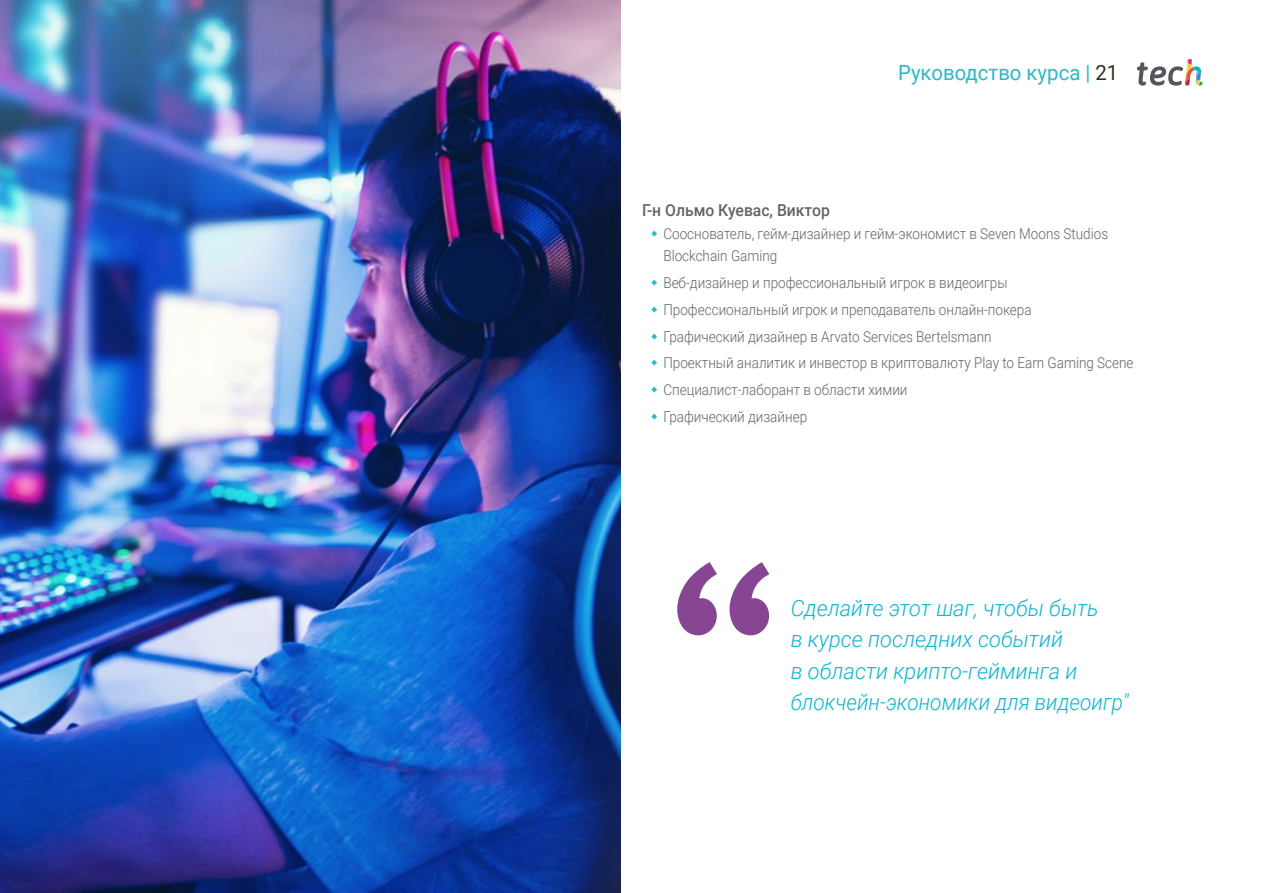
<style>
.page{position:relative;width:1263px;height:893px;background:#fff}
.page>*{position:absolute;margin:0;border:0;box-sizing:border-box;transform-origin:0 0}
.t1{font:italic 300 22.5px/31.5px "Roboto";color:#0fb6cf}
.t2{font:21px "Roboto";color:#2db8c5}
.t3{font:500 16.5px "Roboto";color:#61646a;scale:.95 1}
.t4{font:300 15px/26.7px "Roboto";color:#61646a;scale:.9 1}
.s1{color:#312e20}
</style>
<div class="page">
<svg style="left:1137px;top:59px;width:65px;height:27px"></svg>
<img style="left:0;top:0;width:621px;height:893px">
<svg style="left:677px;top:562px;width:92px;height:73px"></svg>
<h2 class="t2" style="left:898px;top:57px;width:222px">Руководство курса | <span class="s1">21</span></h2>
<p class="t3" style="left:642px;top:199px;width:199px">Г-н Ольмо Куевас, Виктор</p>
<p class="t4" style="left:663px;top:222px;width:496px;line-height:22.5px">Сооснователь, гейм-дизайнер и гейм-экономист в Seven Moons Studios<br>Blockchain Gaming</p>
<p class="t4" style="left:663px;top:269px;width:524px">Веб-дизайнер и профессиональный игрок в видеоигры Профессиональный игрок и преподаватель онлайн-покера<br>Графический дизайнер в Arvato Services Bertelsmann<br>Проектный аналитик и инвестор в криптовалюту Play to Earn Gaming Scene Специалист-лаборант в области химии<br>Графический дизайнер</p>
<h1 class="t1" style="left:791px;top:591px;width:340px">Сделайте этот шаг, чтобы быть<br>в курсе последних событий<br>в области крипто-гейминга и блокчейн-экономики для видеоигр"</h1>
</div>
